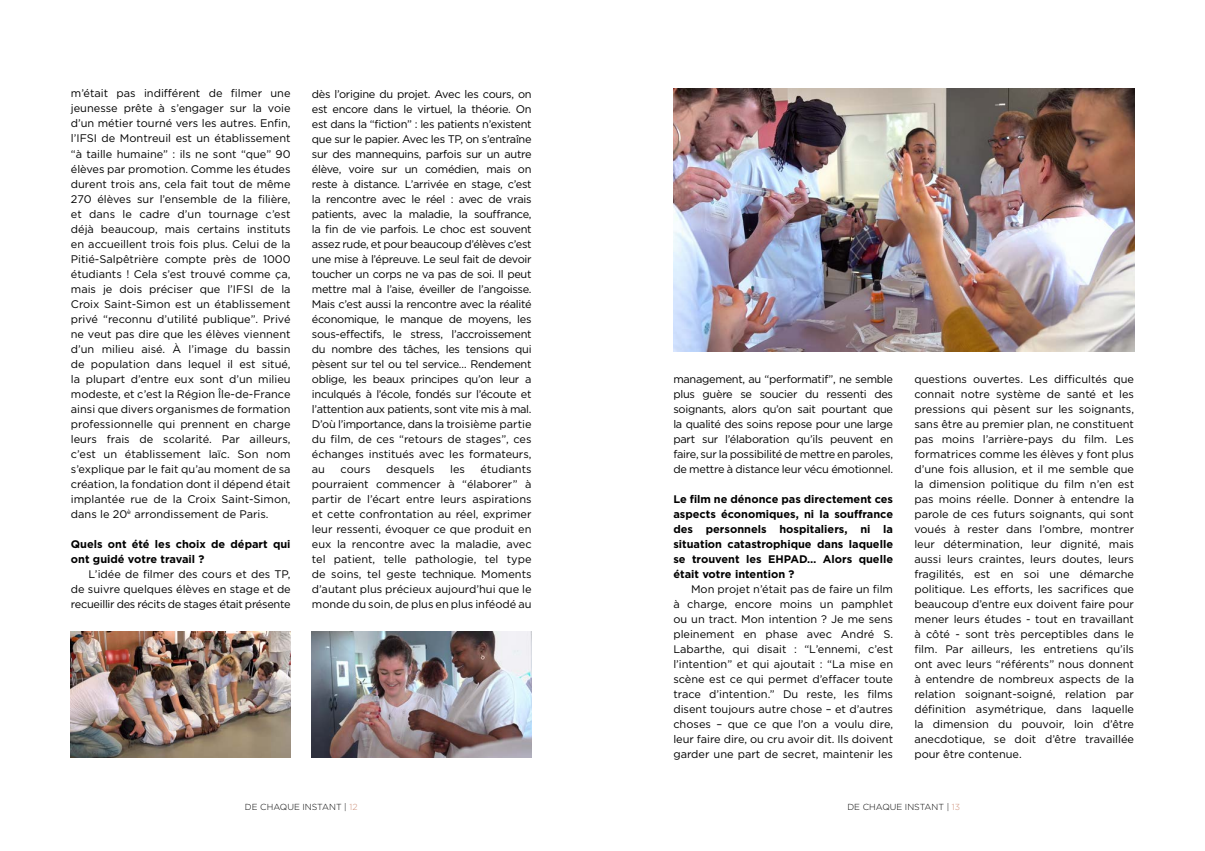
<style>
.page{position:relative;width:1205px;height:851px;background:#fff}
.page>*{position:absolute;margin:0;border:0;box-sizing:border-box;transform-origin:0 0}
.t1{font:11px/15px "Gotham";color:#000;text-align:justify}
.t2{font:700 11px/15px "Gotham";color:#000}
.t3{font:300 8.75px "Gotham";color:#000}
.s1{color:#cf937d}
</style>
<div class="page">
<img style="left:673px;top:89px;width:461px;height:262px">
<img style="left:312px;top:631px;width:219px;height:126px">
<img style="left:71px;top:631px;width:220px;height:126px">
<p class="t1" style="left:71px;top:86px;width:221px">m’était pas indifférent de filmer une jeunesse prête à s’engager sur la voie d’un métier tourné vers les autres. Enfin, l’IFSI de Montreuil est un établissement “à taille humaine” : ils ne sont “que” 90 élèves par promotion. Comme les études durent trois ans, cela fait tout de même 270 élèves sur l’ensemble de la filière, et dans le cadre d’un tournage c’est déjà beaucoup, mais certains instituts en accueillent trois fois plus. Celui de la Pitié-Salpêtrière compte près de 1000 étudiants ! Cela s’est trouvé comme ça, mais je dois préciser que l’IFSI de la Croix Saint-Simon est un établissement privé “reconnu d’utilité publique”. Privé ne veut pas dire que les élèves viennent d’un milieu aisé. À l’image du bassin de population dans lequel il est situé, la plupart d’entre eux sont d’un milieu modeste, et c’est la Région Île-de-France ainsi que divers organismes de formation professionnelle qui prennent en charge leurs frais de scolarité. Par ailleurs, c’est un établissement laïc. Son nom s’explique par le fait qu’au moment de sa création, la fondation dont il dépend était implantée rue de la Croix Saint-Simon, dans le 20<sup>è</sup> arrondissement de Paris.</p>
<p class="t2" style="left:71px;top:536px;width:221px">Quels ont été les choix de départ qui ont guidé votre travail ?</p>
<p class="t1" style="left:71px;top:566px;width:221px;text-indent:18px">L’idée de filmer des cours et des TP, de suivre quelques élèves en stage et de recueillir des récits de stages était présente</p>
<p class="t1" style="left:312px;top:86px;width:221px">dès l’origine du projet. Avec les cours, on est encore dans le virtuel, la théorie. On est dans la “fiction” : les patients n’existent que sur le papier. Avec les TP, on s’entraîne sur des mannequins, parfois sur un autre élève, voire sur un comédien, mais on reste à distance. L’arrivée en stage, c’est la rencontre avec le réel : avec de vrais patients, avec la maladie, la souffrance, la fin de vie parfois. Le choc est souvent assez rude, et pour beaucoup d’élèves c’est une mise à l’épreuve. Le seul fait de devoir toucher un corps ne va pas de soi. Il peut mettre mal à l’aise, éveiller de l’angoisse.<br>Mais c’est aussi la rencontre avec la réalité économique, le manque de moyens, les sous-effectifs, le stress, l’accroissement du nombre des tâches, les tensions qui pèsent sur tel ou tel service… Rendement oblige, les beaux principes qu’on leur a inculqués à l’école, fondés sur l’écoute et l’attention aux patients, sont vite mis à mal.<br>D’où l’importance, dans la troisième partie du film, de ces “retours de stages”, ces échanges institués avec les formateurs, au</p>
<p class="t1" style="left:312px;top:461px;width:221px;text-indent:169px">étudiants pourraient commencer à “élaborer” à partir de l’écart entre leurs aspirations et cette confrontation au réel, exprimer leur ressenti, évoquer ce que produit en eux la rencontre avec la maladie, avec tel patient, telle pathologie, tel type de soins, tel geste technique. Moments d’autant plus précieux aujourd’hui que le monde du soin, de plus en plus inféodé au</p>
<p class="t1" style="left:341px;top:461px;width:31px">cours</p>
<p class="t1" style="left:386px;top:461px;width:50px">desquels</p>
<p class="t1" style="left:450px;top:461px;width:16px">les</p>
<p class="t1" style="left:673px;top:371px;width:221px">management, au “performatif”, ne semble plus guère se soucier du ressenti des soignants, alors qu’on sait pourtant que la qualité des soins repose pour une large part sur l’élaboration qu’ils peuvent en faire, sur la possibilité de mettre en paroles, de mettre à distance leur vécu émotionnel.</p>
<p class="t2" style="left:673px;top:491px;width:221px;text-align:justify">Le film ne dénonce pas directement ces aspects économiques, ni la souffrance des personnels hospitaliers, ni la situation catastrophique dans laquelle se trouvent les EHPAD… Alors quelle était votre intention ?</p>
<p class="t1" style="left:673px;top:581px;width:221px;text-indent:18px">Mon projet n’était pas de faire un film à charge, encore moins un pamphlet ou un tract. Mon intention ? Je me sens pleinement en phase avec André S.<br>Labarthe, qui disait : “L’ennemi, c’est l’intention” et qui ajoutait : “La mise en scène est ce qui permet d’effacer toute trace d’intention.” Du reste, les films disent toujours autre chose – et d’autres choses – que ce que l’on a voulu dire, leur faire dire, ou cru avoir dit. Ils doivent garder une part de secret, maintenir les</p>
<p class="t1" style="left:914px;top:371px;width:221px">questions ouvertes. Les difficultés que connait notre système de santé et les pressions qui pèsent sur les soignants, sans être au premier plan, ne constituent pas moins l’arrière-pays du film. Les formatrices comme les élèves y font plus d’une fois allusion, et il me semble que la dimension politique du film n’en est pas moins réelle. Donner à entendre la parole de ces futurs soignants, qui sont voués à rester dans l’ombre, montrer leur détermination, leur dignité, mais aussi leurs craintes, leurs doutes, leurs fragilités, est en soi une démarche politique. Les efforts, les sacrifices que beaucoup d’entre eux doivent faire pour mener leurs études - tout en travaillant à côté - sont très perceptibles dans le film. Par ailleurs, les entretiens qu’ils ont avec leurs “référents” nous donnent à entendre de nombreux aspects de la relation soignant-soigné, relation par définition asymétrique, dans laquelle la dimension du pouvoir, loin d’être anecdotique, se doit d’être travaillée pour être contenue.</p>
<p class="t3" style="left:245px;top:801px;width:114px">DE CHAQUE INSTANT | <span class="s1">12</span></p>
<p class="t3" style="left:847px;top:801px;width:114px">DE CHAQUE INSTANT | <span class="s1">13</span></p>
</div>
